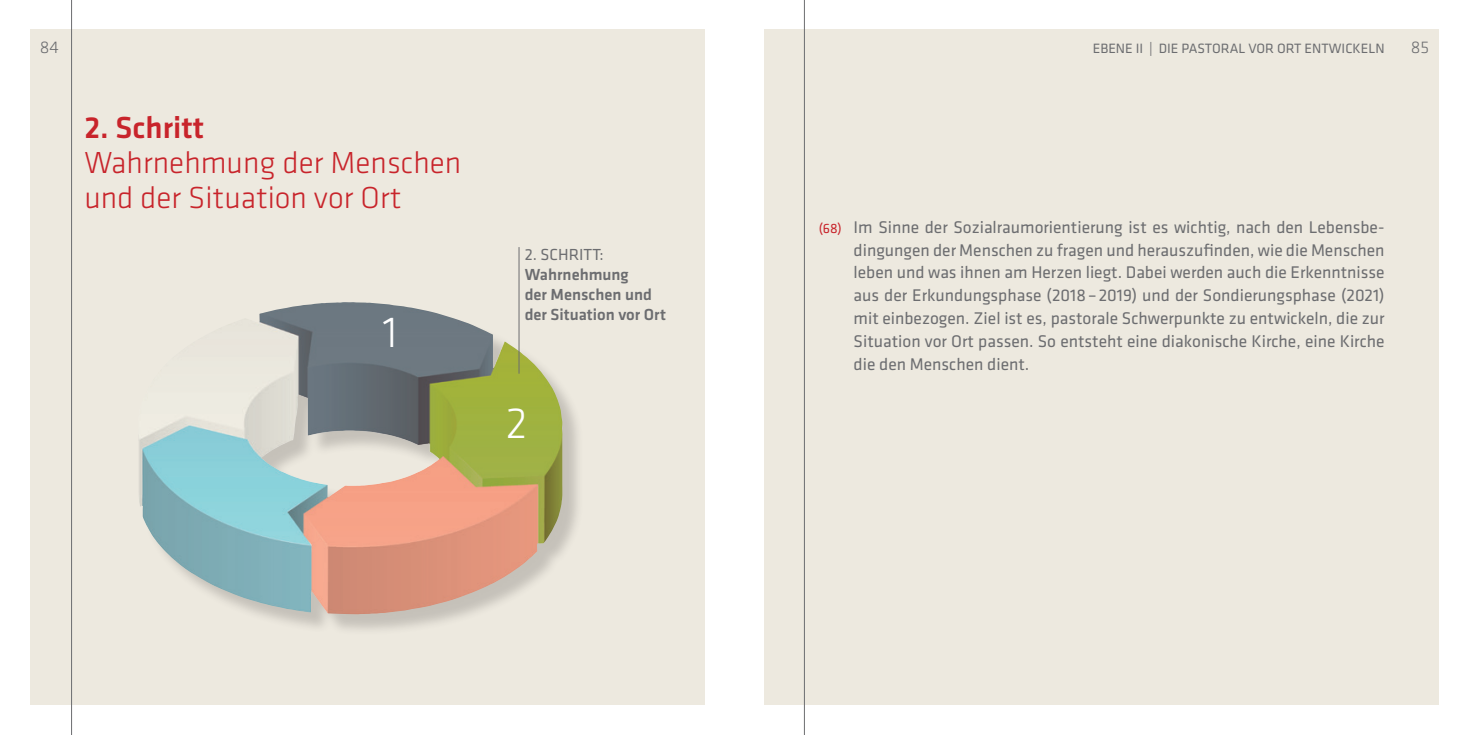
<style>
.page{position:relative;width:1469px;height:735px;background:#fff}
.page>*{position:absolute;margin:0;border:0;box-sizing:border-box;transform-origin:0 0}
.t1{font:300 45.15px "Klavika Basic";color:#fff}
.t2{font:300 31.5px/35px "Klavika Basic";color:#c8242b}
.t3{font:500 31.5px "Klavika Basic";color:#c8242b}
.t4{font:17.5px/22.8px "Klavika Basic";color:#6c6d70;text-align:justify}
.t5{font:300 17.5px "Klavika Basic";color:#6c6d70}
.t6{font:500 16.62px/20.3px "Klavika Basic";color:#6c6d70}
.t7{font:16.62px "Klavika Basic";color:#6c6d70}
.t8{font:14px "Klavika Basic";color:#6c6d70}
.s1{font-size:14px;color:#c8242b}
</style>
<div class="page">
<div style="left:30px;top:30px;width:674px;height:674px;background:#ede9df"></div>
<div style="left:764px;top:30px;width:675px;height:674px;background:#ede9df"></div>
<div style="left:141px;top:305px;width:443px;height:331px;background:#231f20;opacity:.2"></div>
<img style="left:139px;top:302px;width:424px;height:312px">
<hr style="left:518px;top:247px;width:1px;height:126px;background:#6c6d70">
<hr style="left:804px;top:0;width:1px;height:734px;background:#6c6d70">
<hr style="left:71px;top:0;width:1px;height:734px;background:#6c6d70">
<p class="t5" style="left:40px;top:36px;width:21px">84</p>
<p class="t8" style="left:1092px;top:39px;width:293px">EBENE II | DIE PASTORAL VOR ORT ENTWICKELN</p>
<p class="t5" style="left:1410px;top:36px;width:20px">85</p>
<h2 class="t3" style="left:84px;top:106px;width:121px">2. Schritt</h2>
<h2 class="t2" style="left:84px;top:144px;width:378px">Wahrnehmung der Menschen und der Situation vor Ort</h2>
<h1 class="t1" style="left:383px;top:304px;width:16px">1</h1>
<p class="t7" style="left:525px;top:243px;width:80px">2. SCHRITT:</p>
<p class="t6" style="left:525px;top:263px;width:143px">Wahrnehmung<br>der Menschen und der Situation vor Ort</p>
<h1 class="t1" style="left:505px;top:396px;width:23px">2</h1>
<p class="t4" style="left:853px;top:215px;width:532px;text-indent:-35px"><span class="s1">(68)</span> Im Sinne der Sozialraumorientierung ist es wichtig, nach den Lebensbe&shy;dingungen der Menschen zu fragen und herauszufinden, wie die Menschen leben und was ihnen am Herzen liegt. Dabei werden auch die Erkenntnisse aus der Erkundungsphase (2018– 2019) und der Sondierungsphase (2021) mit einbezogen. Ziel ist es, pastorale Schwerpunkte zu entwickeln, die zur Situation vor Ort passen. So entsteht eine diakonische Kirche, eine Kirche die den Menschen dient.</p>
</div>
